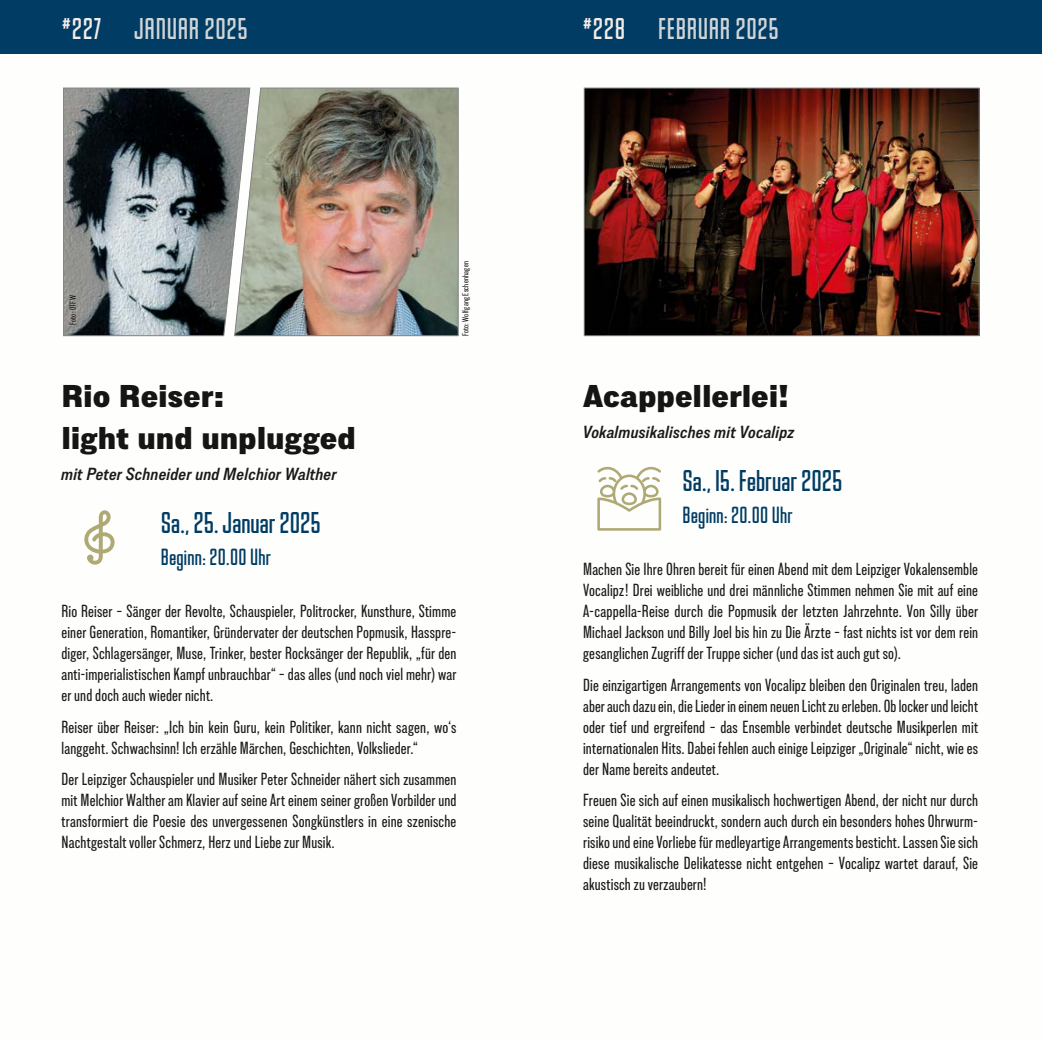
<style>
.page{position:relative;width:1042px;height:1042px;background:#fff}
.page>*{position:absolute;margin:0;border:0;box-sizing:border-box;transform-origin:0 0}
.t1{font:900 31.5px/42px "Lorimer No 2";color:#151513}
.t2{font:700 31.5px "Baucher Got URW Ext";color:#003c63}
.t3{font:700 31.5px "Baucher Got URW Ext";letter-spacing:.02em;color:#d1d5d7}
.t4{font:700 24.5px "Baucher Got URW Ext";letter-spacing:.01em;color:#003c63}
.t5{font:500 condensed 17.5px/21px "Lorimer No 2";letter-spacing:.01em;color:#1a1a18;text-align:justify}
.t6{font:italic 600 17.5px "Lorimer No 2";letter-spacing:.01em;color:#1a1a18}
.t7{font:500 condensed 8.75px "Lorimer No 2";letter-spacing:.03em;color:#1a1a18}
.s1{color:#f5ece7}
</style>
<div class="page">
<div style="left:0;top:0;width:1042px;height:53px;background:#003c63"></div>
<svg style="left:84px;top:510px;width:31px;height:55px"></svg>
<img style="left:586px;top:90px;width:391px;height:244px">
<div style="left:584px;top:88px;width:395px;height:248px;border:1px solid #878786"></div>
<img style="left:250px;top:88px;width:209px;height:248px">
<svg style="left:63px;top:88px;width:187px;height:248px;background:#6a7173"></svg>
<svg style="left:597px;top:467px;width:64px;height:64px"></svg>
<h1 class="t3" style="left:62px;top:12px;width:187px"><span class="s1">#227</span> JANUAR 2025</h1>
<p class="t7" style="left:68px;top:325px;width:31px;rotate:-90deg">Foto: OTFW</p>
<p class="t7" style="left:461px;top:336px;width:76px;rotate:-90deg">Foto: Wolfgang Eschenhagen</p>
<h1 class="t1" style="left:61px;top:375px;width:296px">Rio Reiser:<br>light und unplugged</h1>
<p class="t6" style="left:61px;top:464px;width:277px">mit Peter Schneider und Melchior Walther</p>
<h1 class="t2" style="left:161px;top:506px;width:162px">Sa., 25. Januar 2025</h1>
<h2 class="t4" style="left:161px;top:543px;width:112px">Beginn: 20.00 Uhr</h2>
<p class="t5" style="left:61px;top:600px;width:396px">Rio Reiser – Sänger der Revolte, Schauspieler, Politrocker, Kunsthure, Stimme einer Generation, Romantiker, Gründervater der deutschen Popmusik, Hasspre&shy;diger, Schlagersänger, Muse, Trinker, bester Rocksänger der Republik, „für den anti-imperialistischen Kampf unbrauchbar“ – das alles (und noch viel mehr) war er und doch auch wieder nicht.</p>
<p class="t5" style="left:61px;top:716px;width:396px">Reiser über Reiser: „Ich bin kein Guru, kein Politiker, kann nicht sagen, wo‘s langgeht. Schwachsinn! Ich erzähle Märchen, Geschichten, Volkslieder.“</p>
<p class="t5" style="left:61px;top:768px;width:396px">Der Leipziger Schauspieler und Musiker Peter Schneider nähert sich zusammen mit Melchior Walther am Klavier auf seine Art einem seiner großen Vorbilder und transformiert die Poesie des unvergessenen Songkünstlers in eine szenische Nachtgestalt voller Schmerz, Herz und Liebe zur Musik.</p>
<h1 class="t3" style="left:583px;top:12px;width:197px"><span class="s1">#228</span> FEBRUAR 2025</h1>
<h1 class="t1" style="left:583px;top:375px;width:208px">Acappellerlei!</h1>
<p class="t6" style="left:583px;top:422px;width:213px">Vokalmusikalisches mit Vocalipz</p>
<h1 class="t2" style="left:682px;top:464px;width:162px">Sa., 15. Februar 2025</h1>
<h2 class="t4" style="left:682px;top:501px;width:112px">Beginn: 20.00 Uhr</h2>
<p class="t5" style="left:583px;top:558px;width:396px">Machen Sie Ihre Ohren bereit für einen Abend mit dem Leipziger Vokalensemble Vocalipz! Drei weibliche und drei männliche Stimmen nehmen Sie mit auf eine A-cappella-Reise durch die Popmusik der letzten Jahrzehnte. Von Silly über Michael Jackson und Billy Joel bis hin zu Die Ärzte – fast nichts ist vor dem rein gesanglichen Zugriff der Truppe sicher (und das ist auch gut so).</p>
<p class="t5" style="left:583px;top:674px;width:396px">Die einzigartigen Arrangements von Vocalipz bleiben den Originalen treu, laden aber auch dazu ein, die Lieder in einem neuen Licht zu erleben. Ob locker und leicht oder tief und ergreifend – das Ensemble verbindet deutsche Musikperlen mit internationalen Hits. Dabei fehlen auch einige Leipziger „Originale“ nicht, wie es der Name bereits andeutet.</p>
<p class="t5" style="left:583px;top:789px;width:396px">Freuen Sie sich auf einen musikalisch hochwertigen Abend, der nicht nur durch seine Qualität beeindruckt, sondern auch durch ein besonders hohes Ohrwurm&shy;risiko und eine Vorliebe für medleyartige Arrangements besticht. Lassen Sie sich diese musikalische Delikatesse nicht entgehen – Vocalipz wartet darauf, Sie akustisch zu verzaubern!</p>
</div>
